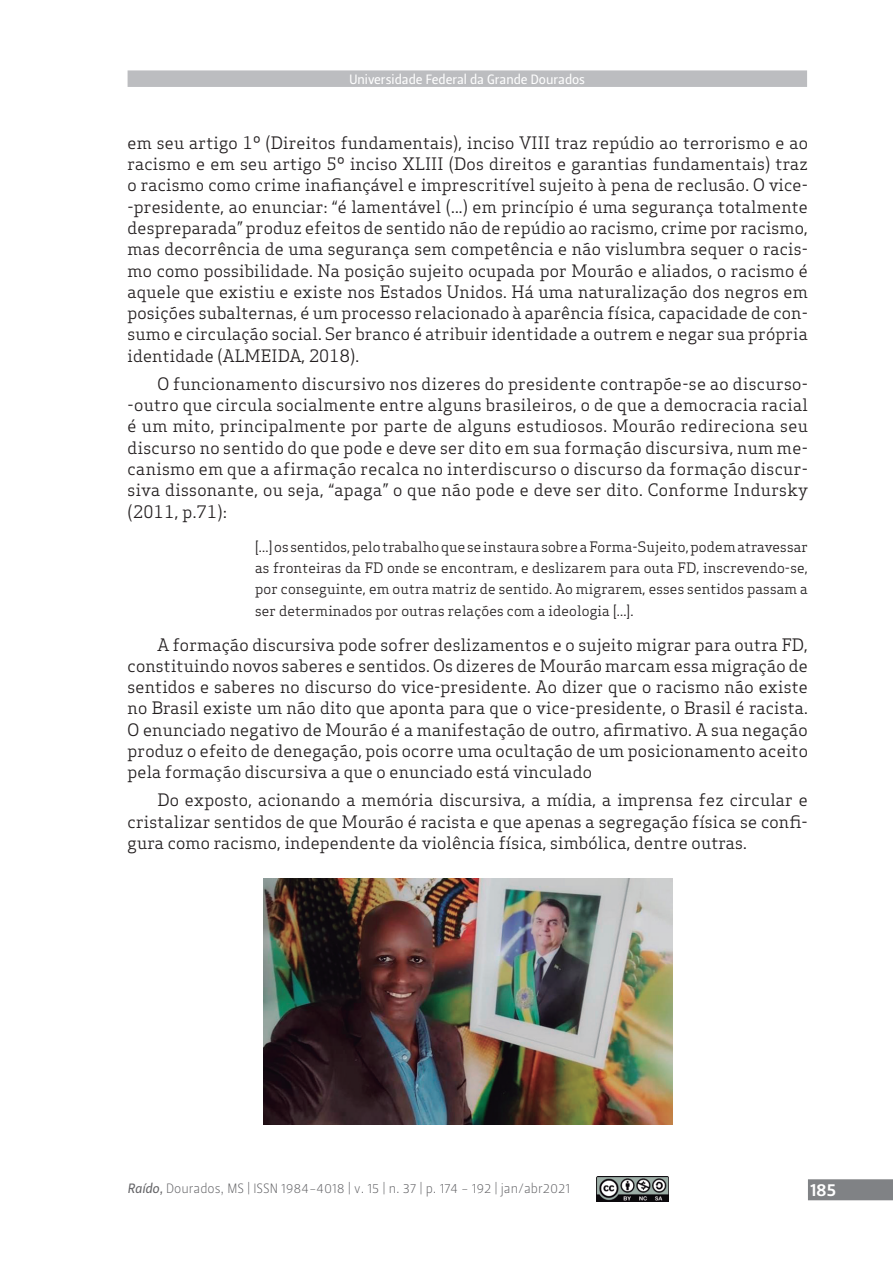
<style>
.page{position:relative;width:893px;height:1263px;background:#fff}
.page>*{position:absolute;margin:0;border:0;box-sizing:border-box;transform-origin:0 0}
.t1{font:18px "Leitura Sans Grot 3";color:#fff}
.t2{font:16.8px/21.3px "Apex Serif";letter-spacing:.01em;color:#231f20;text-align:justify}
.t3{font:14.1px/21.3px "Apex Serif";letter-spacing:.01em;color:#231f20;text-align:justify}
.t4{font:13.5px "Leitura Sans Grot 1";color:#636366}
.t5{font:13.5px "Leitura Sans Grot 2";color:#fff}
.s1{font-family:"Leitura Sans Italic 2"}
</style>
<div class="page">
<div style="left:128px;top:70px;width:679px;height:17px;background:#bcbdc0"></div>
<svg style="left:808px;top:1179px;width:85px;height:21px"></svg>
<div style="left:810px;top:1184px;width:25px;height:12px;background:#808285"></div>
<img style="left:597px;top:1177px;width:72px;height:25px">
<img style="left:263px;top:879px;width:409px;height:245px">
<p class="t5" style="left:349px;top:71px;width:237px">Universidade Federal da Grande Dourados</p>
<p class="t2" style="left:128px;top:132px;width:682px">em seu artigo 1º (Direitos fundamentais), inciso VIII traz repúdio ao terrorismo e ao racismo e em seu artigo 5º inciso XLIII (Dos direitos e garantias fundamentais) traz o racismo como crime inafiançável e imprescritível sujeito à pena de reclusão. O vice--presidente, ao enunciar: “é lamentável (...) em princípio é uma segurança totalmente despreparada” produz efeitos de sentido não de repúdio ao racismo, crime por racismo, mas decorrência de uma segurança sem competência e não vislumbra sequer o racis&shy;mo como possibilidade. Na posição sujeito ocupada por Mourão e aliados, o racismo é aquele que existiu e existe nos Estados Unidos. Há uma naturalização dos negros em posições subalternas, é um processo relacionado à aparência física, capacidade de con&shy;sumo e circulação social. Ser branco é atribuir identidade a outrem e negar sua própria identidade (ALMEIDA, 2018).</p>
<p class="t2" style="left:128px;top:373px;width:682px;text-indent:30px">O funcionamento discursivo nos dizeres do presidente contrapõe-se ao discurso--outro que circula socialmente entre alguns brasileiros, o de que a democracia racial é um mito, principalmente por parte de alguns estudiosos. Mourão redireciona seu discurso no sentido do que pode e deve ser dito em sua formação discursiva, num me&shy;canismo em que a afirmação recalca no interdiscurso o discurso da formação discur&shy;siva dissonante, ou seja, “apaga” o que não pode e deve ser dito. Conforme Indursky (2011, p.71):</p>
<p class="t3" style="left:255px;top:536px;width:554px">[...] os sentidos, pelo trabalho que se instaura sobre a Forma-Sujeito, podem atravessar as fronteiras da FD onde se encontram, e deslizarem para outa FD, inscrevendo-se, por conseguinte, em outra matriz de sentido. Ao migrarem, esses sentidos passam a ser determinados por outras relações com a ideologia [...].</p>
<p class="t2" style="left:128px;top:633px;width:682px;text-indent:30px">A formação discursiva pode sofrer deslizamentos e o sujeito migrar para outra FD, constituindo novos saberes e sentidos. Os dizeres de Mourão marcam essa migração de sentidos e saberes no discurso do vice-presidente. Ao dizer que o racismo não existe no Brasil existe um não dito que aponta para que o vice-presidente, o Brasil é racista.<br>O enunciado negativo de Mourão é a manifestação de outro, afirmativo. A sua negação produz o efeito de denegação, pois ocorre uma ocultação de um posicionamento aceito pela formação discursiva a que o enunciado está vinculado</p>
<p class="t2" style="left:128px;top:789px;width:682px;text-indent:30px">Do exposto, acionando a memória discursiva, a mídia, a imprensa fez circular e cristalizar sentidos de que Mourão é racista e que apenas a segregação física se confi&shy;gura como racismo, independente da violência física, simbólica, dentre outras.</p>
<p class="t4" style="left:128px;top:1180px;width:444px"><span class="s1">Raído,</span> Dourados, MS | ISSN 1984-4018 | v. 15 | n. 37 | p. 174 - 192 | jan/abr2021</p>
<p class="t1" style="left:810px;top:1179px;width:28px">185</p>
</div>
